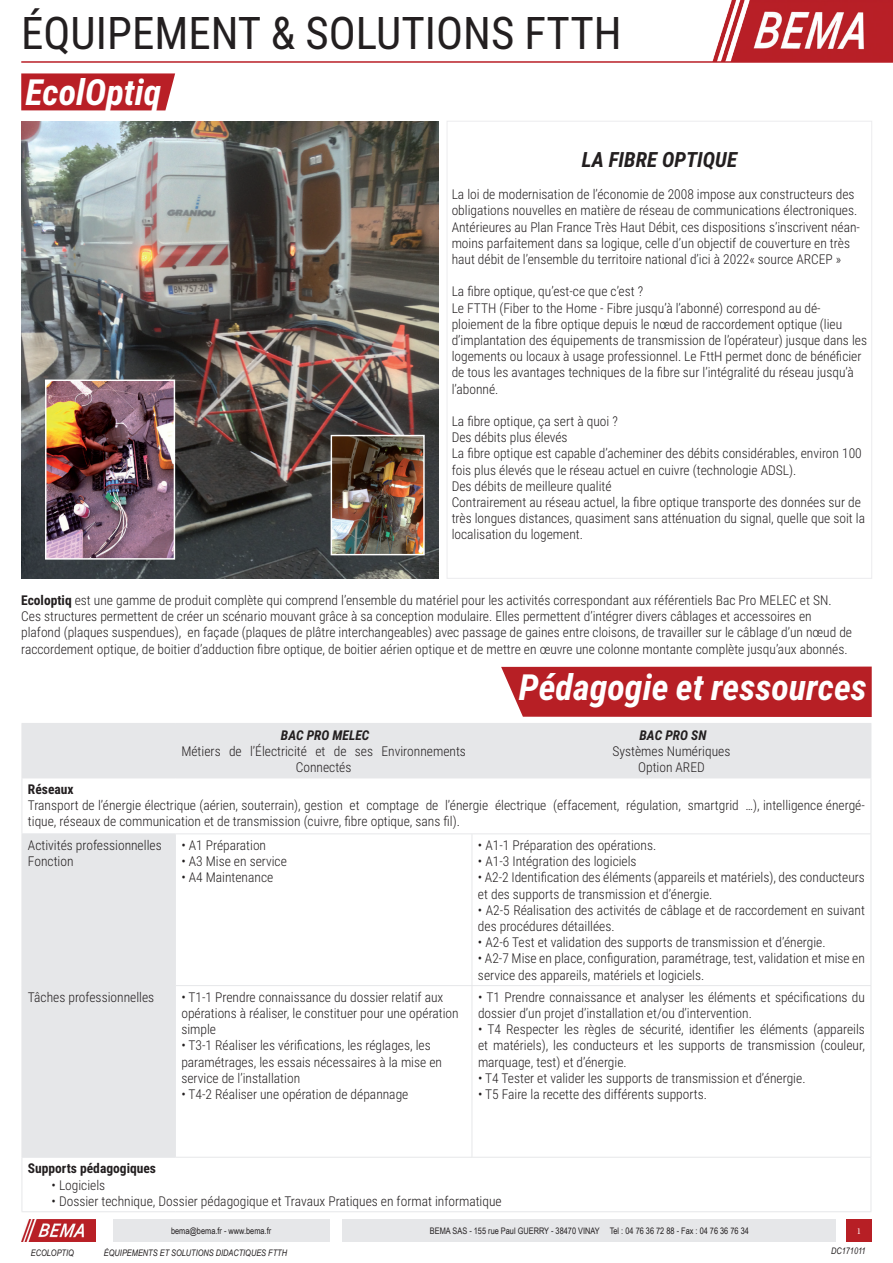
<style>
.page{position:relative;width:893px;height:1263px;background:#fff}
.page>*{position:absolute;margin:0;border:0;box-sizing:border-box;transform-origin:0 0}
.t1{font:45px "Roboto Condensed";color:#231f20}
.t2{font:italic 700 36px "Roboto Condensed";color:#fff}
.t3{font:italic 700 21px "Roboto Condensed";color:#231f20}
.t4{font:300 13.5px/16.2px "Roboto Condensed";color:#231f20}
.t5{font:700 13.5px "Roboto Condensed";color:#231f20}
.t6{font:italic 700 13.5px "Roboto Condensed";color:#231f20}
.t7{font:9px "Arial Narrow";color:#231f20}
.t8{font:italic 9px "Arial Narrow";color:#231f20}
.t9{font:9px "Minion Pro";color:#fff}
.s1{font-weight:700}
</style>
<div class="page">
<img style="left:713px;top:0;width:180px;height:61px">
<hr style="left:21px;top:61px;width:872px;height:2px;background:#b91f26">
<img style="left:21px;top:1219px;width:75px;height:23px">
<div style="left:343px;top:1219px;width:493px;height:23px;background:#e6e7e9"></div>
<div style="left:113px;top:1219px;width:216px;height:23px;background:#e6e7e9"></div>
<div style="left:846px;top:1219px;width:26px;height:23px;background:#b71f25"></div>
<img style="left:21px;top:121px;width:418px;height:457px">
<div style="left:501px;top:666px;width:371px;height:51px;background:#b71f25"></div>
<div style="left:21px;top:73px;width:154px;height:37px;background:#b91f26"></div>
<svg style="left:23px;top:724px;width:848px;height:433px"></svg>
<hr style="left:22px;top:723px;width:153px;height:1px;background:#e6e7e9">
<hr style="left:22px;top:724px;width:1px;height:53px;background:#e6e7e9">
<hr style="left:175px;top:723px;width:297px;height:1px;background:#e6e7e9">
<hr style="left:175px;top:724px;width:1px;height:53px;background:#e6e7e9">
<hr style="left:472px;top:723px;width:399px;height:1px;background:#e6e7e9">
<hr style="left:472px;top:724px;width:1px;height:53px;background:#e6e7e9">
<hr style="left:871px;top:724px;width:1px;height:53px;background:#e6e7e9">
<hr style="left:22px;top:777px;width:153px;height:1px;background:#e6e7e9">
<hr style="left:22px;top:778px;width:1px;height:55px;background:#e6e7e9">
<hr style="left:175px;top:777px;width:297px;height:1px;background:#e6e7e9">
<hr style="left:472px;top:777px;width:399px;height:1px;background:#e6e7e9">
<hr style="left:871px;top:778px;width:1px;height:55px;background:#e6e7e9">
<hr style="left:22px;top:833px;width:153px;height:1px;background:#e6e7e9">
<hr style="left:22px;top:834px;width:1px;height:151px;background:#e6e7e9">
<hr style="left:175px;top:833px;width:297px;height:1px;background:#e6e7e9">
<hr style="left:175px;top:834px;width:1px;height:151px;background:#e6e7e9">
<hr style="left:472px;top:833px;width:399px;height:1px;background:#e6e7e9">
<hr style="left:472px;top:834px;width:1px;height:151px;background:#e6e7e9">
<hr style="left:871px;top:834px;width:1px;height:151px;background:#e6e7e9">
<hr style="left:22px;top:985px;width:153px;height:1px;background:#e6e7e9">
<hr style="left:22px;top:986px;width:1px;height:171px;background:#e6e7e9">
<hr style="left:175px;top:985px;width:297px;height:1px;background:#e6e7e9">
<hr style="left:175px;top:986px;width:1px;height:171px;background:#e6e7e9">
<hr style="left:472px;top:985px;width:399px;height:1px;background:#e6e7e9">
<hr style="left:472px;top:986px;width:1px;height:171px;background:#e6e7e9">
<hr style="left:871px;top:986px;width:1px;height:171px;background:#e6e7e9">
<hr style="left:22px;top:1157px;width:153px;height:1px;background:#e6e7e9">
<hr style="left:22px;top:1157px;width:1px;height:54px;background:#e6e7e9">
<hr style="left:175px;top:1157px;width:297px;height:1px;background:#e6e7e9">
<hr style="left:472px;top:1157px;width:399px;height:1px;background:#e6e7e9">
<hr style="left:871px;top:1157px;width:1px;height:54px;background:#e6e7e9">
<hr style="left:22px;top:1211px;width:153px;height:1px;background:#e6e7e9">
<hr style="left:175px;top:1211px;width:297px;height:1px;background:#e6e7e9">
<hr style="left:472px;top:1211px;width:399px;height:1px;background:#e6e7e9">
<img style="left:47px;top:381px;width:126px;height:177px">
<div style="left:45px;top:379px;width:130px;height:181px;border:1px solid #fff"></div>
<img style="left:333px;top:437px;width:90px;height:116px">
<div style="left:331px;top:435px;width:94px;height:120px;border:1px solid #fff"></div>
<h1 class="t1" style="left:21px;top:1px;width:602px">ÉQUIPEMENT &amp; SOLUTIONS FTTH</h1>
<h2 class="t2" style="left:26px;top:67px;width:137px">EcolOptiq</h2>
<h3 class="t3" style="left:582px;top:145px;width:157px">LA FIBRE OPTIQUE</h3>
<p class="t4" style="left:452px;top:186px;width:410px">La loi de modernisation de l’économie de 2008 impose aux constructeurs des obligations nouvelles en matière de réseau de communications électroniques.<br>Antérieures au Plan France Très Haut Débit, ces dispositions s’inscrivent néan&shy;moins parfaitement dans sa logique, celle d’un objectif de couverture en très haut débit de l’ensemble du territoire national d’ici à 2022« source ARCEP »</p>
<p class="t4" style="left:452px;top:283px;width:417px">La fibre optique, qu’est-ce que c’est ?<br>Le FTTH (Fiber to the Home - Fibre jusqu’à l’abonné) correspond au dé&shy;ploiement de la fibre optique depuis le nœud de raccordement optique (lieu d’implantation des équipements de transmission de l’opérateur) jusque dans les logements ou locaux à usage professionnel. Le FttH permet donc de bénéficier de tous les avantages techniques de la fibre sur l’intégralité du réseau jusqu’à l’abonné.</p>
<p class="t4" style="left:452px;top:413px;width:415px">La fibre optique, ça sert à quoi ?<br>Des débits plus élevés<br>La fibre optique est capable d’acheminer des débits considérables, environ 100 fois plus élevés que le réseau actuel en cuivre (technologie ADSL).<br>Des débits de meilleure qualité<br>Contrairement au réseau actuel, la fibre optique transporte des données sur de très longues distances, quasiment sans atténuation du signal, quelle que soit la localisation du logement.</p>
<p class="t4" style="left:21px;top:592px;width:832px"><span class="s1">Ecoloptiq</span> est une gamme de produit complète qui comprend l’ensemble du matériel pour les activités correspondant aux référentiels Bac Pro MELEC et SN.<br>Ces structures permettent de créer un scénario mouvant grâce à sa conception modulaire. Elles permettent d’intégrer divers câblages et accessoires en plafond (plaques suspendues), en façade (plaques de plâtre interchangeables) avec passage de gaines entre cloisons, de travailler sur le câblage d’un nœud de raccordement optique, de boitier d’adduction fibre optique, de boitier aérien optique et de mettre en œuvre une colonne montante complète jusqu’aux abonnés.</p>
<p class="t6" style="left:281px;top:725px;width:90px">BAC PRO MELEC</p>
<p class="t4" style="left:181px;top:742px;width:286px;text-align:center">Métiers de l’Électricité et de ses Environnements<br>Connectés</p>
<h2 class="t2" style="left:519px;top:662px;width:350px">Pédagogie et ressources</h2>
<p class="t6" style="left:639px;top:725px;width:68px">BAC PRO SN</p>
<p class="t4" style="left:613px;top:742px;width:119px;text-align:center">Systèmes Numériques<br>Option ARED</p>
<p class="t5" style="left:28px;top:780px;width:47px">Réseaux</p>
<p class="t4" style="left:28px;top:797px;width:838px">Transport de l’énergie électrique (aérien, souterrain), gestion et comptage de l’énergie électrique (effacement, régulation, smartgrid …), intelligence énergé&shy;tique, réseaux de communication et de transmission (cuivre, fibre optique, sans fil).</p>
<p class="t4" style="left:28px;top:836px;width:135px">Activités professionnelles<br>Fonction</p>
<p class="t4" style="left:181px;top:836px;width:86px">• A1 Préparation</p>
<p class="t4" style="left:478px;top:836px;width:180px">• A1-1 Préparation des opérations.</p>
<p class="t4" style="left:478px;top:853px;width:160px">• A1-3 Intégration des logiciels</p>
<p class="t4" style="left:478px;top:869px;width:388px">• A2-2 Identification des éléments (appareils et matériels), des conducteurs et des supports de transmission et d’énergie.</p>
<p class="t4" style="left:478px;top:901px;width:388px">• A2-5 Réalisation des activités de câblage et de raccordement en suivant des procédures détaillées.</p>
<p class="t4" style="left:478px;top:934px;width:349px">• A2-6 Test et validation des supports de transmission et d’énergie.</p>
<p class="t4" style="left:478px;top:950px;width:388px">• A2-7 Mise en place, configuration, paramétrage, test, validation et mise en service des appareils, matériels et logiciels.</p>
<p class="t4" style="left:181px;top:853px;width:107px">• A3 Mise en service</p>
<p class="t4" style="left:181px;top:869px;width:93px">• A4 Maintenance</p>
<p class="t4" style="left:28px;top:988px;width:128px">Tâches professionnelles</p>
<p class="t4" style="left:181px;top:988px;width:279px">• T1-1 Prendre connaissance du dossier relatif aux opérations à réaliser, le constituer pour une opération simple</p>
<p class="t4" style="left:181px;top:1037px;width:262px">• T3-1 Réaliser les vérifications, les réglages, les paramétrages, les essais nécessaires à la mise en service de l’installation</p>
<p class="t4" style="left:181px;top:1085px;width:229px">• T4-2 Réaliser une opération de dépannage</p>
<p class="t4" style="left:478px;top:988px;width:388px">• T1 Prendre connaissance et analyser les éléments et spécifications du dossier d’un projet d’installation et/ou d’intervention.</p>
<p class="t4" style="left:478px;top:1021px;width:388px;text-align:justify">• T4 Respecter les règles de sécurité, identifier les éléments (appareils et matériels), les conducteurs et les supports de transmission (couleur, marquage, test) et d’énergie.</p>
<p class="t4" style="left:478px;top:1069px;width:329px">• T4 Tester et valider les supports de transmission et d’énergie.</p>
<p class="t4" style="left:478px;top:1085px;width:231px">• T5 Faire la recette des différents supports.</p>
<p class="t5" style="left:28px;top:1159px;width:130px">Supports pédagogiques</p>
<p class="t4" style="left:52px;top:1176px;width:55px">• Logiciels</p>
<p class="t4" style="left:52px;top:1192px;width:452px">• Dossier technique, Dossier pédagogique et Travaux Pratiques en format informatique</p>
<p class="t7" style="left:171px;top:1224px;width:102px">bema@bema.fr - www.bema.fr</p>
<p class="t7" style="left:430px;top:1224px;width:320px">BEMA SAS - 155 rue Paul GUERRY - 38470 VINAY Tel : 04 76 36 72 88 - Fax : 04 76 36 76 34</p>
<p class="t9" style="left:857px;top:1225px;width:6px">1</p>
<p class="t8" style="left:31px;top:1246px;width:45px">ECOLOPTIQ</p>
<p class="t8" style="left:104px;top:1246px;width:185px">ÉQUIPEMENTS ET SOLUTIONS DIDACTIQUES FTTH</p>
<p class="t8" style="left:831px;top:1244px;width:36px">DC171011</p>
</div>
